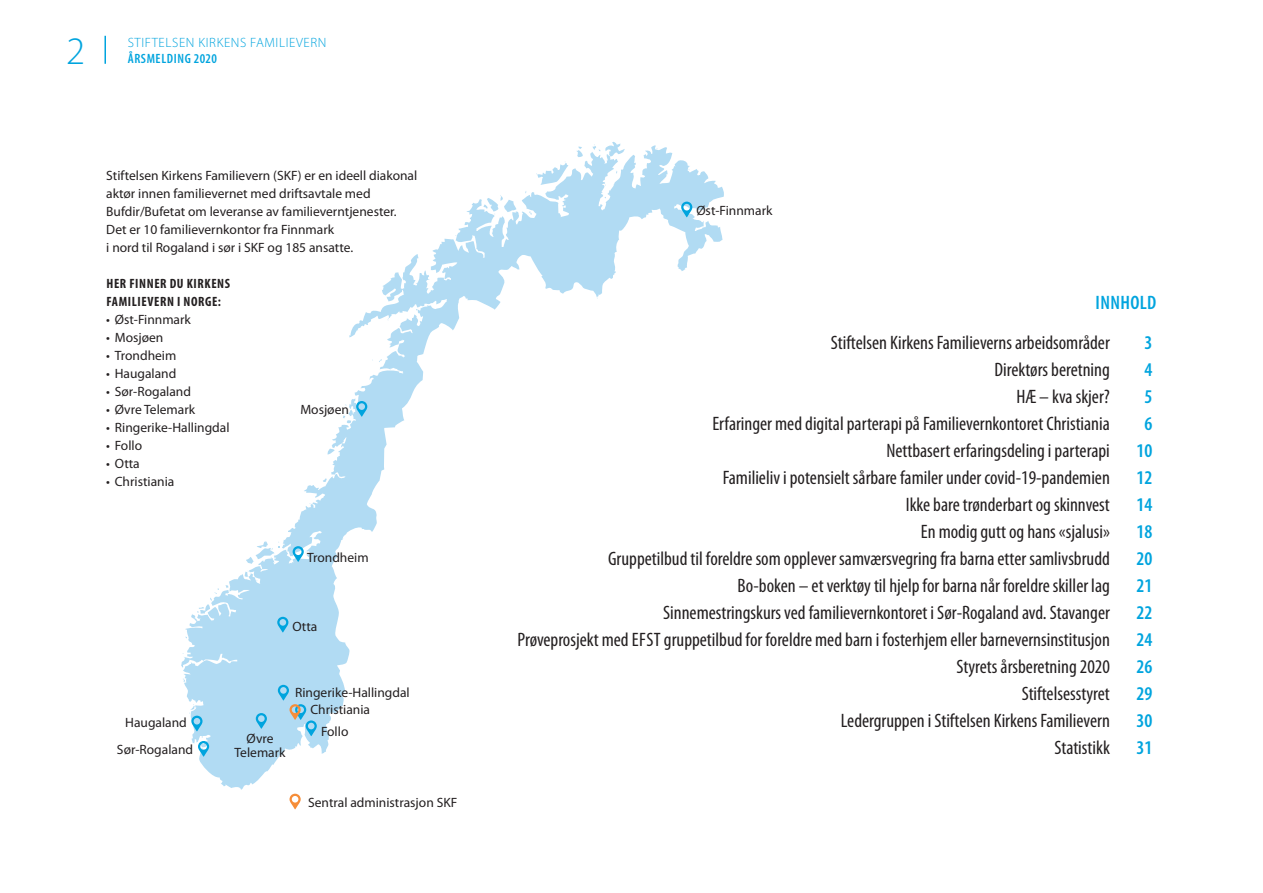
<style>
.page{position:relative;width:1263px;height:893px;background:#fff}
.page>*{position:absolute;margin:0;border:0;box-sizing:border-box;transform-origin:0 0}
.t1{font:300 39px "Myriad Pro";color:#00a4de}
.t2{font:condensed 19.5px "Myriad Pro";color:#231f20}
.t3{font:600 condensed 19.5px "Myriad Pro";color:#00a4de}
.t4{font:600 condensed 19.5px "Myriad Pro";letter-spacing:.02em;color:#00a4de}
.Tittel{font:13.5px/18px "Myriad Pro";color:#231f20}
.Brødtxt{font:700 condensed 13.5px/18px "Myriad Pro";letter-spacing:.045em;color:#231f20}
.t5{font:300 13.5px "Myriad Pro";letter-spacing:.045em;color:#00a4de}
.t6{font:600 condensed 13.5px "Myriad Pro";letter-spacing:.045em;color:#00a4de}
</style>
<div class="page">
<hr style="left:104px;top:36px;width:2px;height:28px;background:#00a4de">
<svg style="left:181px;top:145px;width:543px;height:645px"></svg>
<svg style="left:593px;top:142px;width:31px;height:15px"></svg>
<svg style="left:536px;top:146px;width:49px;height:42px"></svg>
<svg style="left:483px;top:195px;width:33px;height:19px"></svg>
<svg style="left:437px;top:285px;width:5px;height:3px"></svg>
<svg style="left:379px;top:359px;width:3px;height:4px"></svg>
<svg style="left:328px;top:449px;width:7px;height:5px"></svg>
<svg style="left:323px;top:478px;width:4px;height:4px"></svg>
<svg style="left:309px;top:504px;width:12px;height:9px"></svg>
<svg style="left:246px;top:541px;width:34px;height:23px"></svg>
<svg style="left:244px;top:570px;width:19px;height:22px"></svg>
<svg style="left:197px;top:588px;width:22px;height:26px"></svg>
<svg style="left:204px;top:627px;width:22px;height:6px"></svg>
<svg style="left:277px;top:617px;width:11px;height:15px"></svg>
<svg style="left:293px;top:546px;width:14px;height:16px"></svg>
<svg style="left:343px;top:401px;width:24px;height:23px"></svg>
<svg style="left:681px;top:202px;width:11px;height:15px"></svg>
<svg style="left:278px;top:685px;width:39px;height:51px;background:#a1d2e9"></svg>
<svg style="left:289px;top:794px;width:12px;height:15px"></svg>
<svg style="left:198px;top:741px;width:11px;height:16px"></svg>
<svg style="left:183px;top:678px;width:47px;height:53px"></svg>
<svg style="left:256px;top:713px;width:11px;height:16px"></svg>
<h1 class="t1" style="left:66px;top:30px;width:21px">2</h1>
<p class="t5" style="left:128px;top:35px;width:200px">STIFTELSEN KIRKENS FAMILIEVERN</p>
<p class="t6" style="left:128px;top:51px;width:91px">ÅRSMELDING 2020</p>
<p class="Tittel" style="left:106px;top:167px;width:312px">Stiftelsen Kirkens Familievern (SKF) er en ideell diakonal aktør innen familievernet med driftsavtale med Bufdir/Bufetat om leveranse av familieverntjenester.<br>Det er 10 familievernkontor fra Finnmark<br>i nord til Rogaland i sør i SKF og 185 ansatte.</p>
<p class="Brødtxt" style="left:106px;top:275px;width:125px">HER FINNER DU KIRKENS<br>FAMILIEVERN I NORGE:</p>
<p class="Tittel" style="left:106px;top:311px;width:86px">• Øst-Finnmark</p>
<p class="Tittel" style="left:106px;top:329px;width:59px">• Mosjøen</p>
<p class="Tittel" style="left:106px;top:347px;width:72px">• Trondheim</p>
<p class="Tittel" style="left:106px;top:365px;width:72px">• Haugaland</p>
<p class="Tittel" style="left:106px;top:383px;width:86px">• Sør-Rogaland</p>
<p class="Tittel" style="left:106px;top:401px;width:90px">• Øvre Telemark</p>
<p class="Tittel" style="left:106px;top:419px;width:125px">• Ringerike-Hallingdal</p>
<p class="Tittel" style="left:106px;top:437px;width:37px">• Follo</p>
<p class="Tittel" style="left:106px;top:455px;width:35px">• Otta</p>
<p class="Tittel" style="left:106px;top:473px;width:70px">• Christiania</p>
<p class="Tittel" style="left:696px;top:202px;width:78px">Øst-Finnmark</p>
<p class="t4" style="left:1095px;top:292px;width:62px">INNHOLD</p>
<p class="t2" style="left:831px;top:332px;width:281px">Stiftelsen Kirkens Familieverns arbeidsområder</p>
<p class="t3" style="left:1144px;top:332px;width:9px">3</p>
<p class="t2" style="left:994px;top:359px;width:117px">Direktørs beretning</p>
<p class="t3" style="left:1144px;top:359px;width:9px">4</p>
<p class="t2" style="left:1016px;top:386px;width:95px">HÆ – kva skjer?</p>
<p class="t3" style="left:1144px;top:386px;width:9px">5</p>
<p class="t2" style="left:712px;top:413px;width:399px">Erfaringer med digital parterapi på Familievernkontoret Christiania</p>
<p class="t3" style="left:1144px;top:413px;width:9px">6</p>
<p class="t2" style="left:886px;top:440px;width:225px">Nettbasert erfaringsdeling i parterapi</p>
<p class="t3" style="left:1136px;top:440px;width:17px">10</p>
<p class="t2" style="left:723px;top:467px;width:388px">Familieliv i potensielt sårbare familer under covid-19-pandemien</p>
<p class="t3" style="left:1136px;top:467px;width:17px">12</p>
<p class="t2" style="left:906px;top:494px;width:206px">Ikke bare trønderbart og skinnvest</p>
<p class="t3" style="left:1136px;top:494px;width:17px">14</p>
<p class="t2" style="left:921px;top:521px;width:190px">En modig gutt og hans «sjalusi»</p>
<p class="t3" style="left:1136px;top:521px;width:17px">18</p>
<p class="t2" style="left:608px;top:548px;width:503px">Gruppetilbud til foreldre som opplever samværsvegring fra barna etter samlivsbrudd</p>
<p class="t3" style="left:1136px;top:548px;width:17px">20</p>
<p class="t2" style="left:737px;top:575px;width:374px">Bo-boken – et verktøy til hjelp for barna når foreldre skiller lag</p>
<p class="t3" style="left:1136px;top:575px;width:17px">21</p>
<p class="t2" style="left:663px;top:602px;width:448px">Sinnemestringskurs ved familievernkontoret i Sør-Rogaland avd. Stavanger</p>
<p class="t3" style="left:1136px;top:602px;width:17px">22</p>
<p class="t2" style="left:517px;top:629px;width:594px">Prøveprosjekt med EFST gruppetilbud for foreldre med barn i fosterhjem eller barnevernsinstitusjon</p>
<p class="t3" style="left:1136px;top:629px;width:17px">24</p>
<p class="t2" style="left:956px;top:656px;width:155px">Styrets årsberetning 2020</p>
<p class="t3" style="left:1136px;top:656px;width:17px">26</p>
<p class="t2" style="left:1022px;top:683px;width:90px">Stiftelsesstyret</p>
<p class="t3" style="left:1136px;top:683px;width:17px">29</p>
<p class="t2" style="left:841px;top:710px;width:270px">Ledergruppen i Stiftelsen Kirkens Familievern</p>
<p class="t3" style="left:1136px;top:710px;width:17px">30</p>
<p class="Tittel" style="left:300px;top:401px;width:50px">Mosjøen</p>
<p class="Tittel" style="left:307px;top:549px;width:63px">Trondheim</p>
<p class="Tittel" style="left:292px;top:618px;width:26px">Otta</p>
<p class="Tittel" style="left:295px;top:684px;width:116px">Ringerike-Hallingdal</p>
<p class="Tittel" style="left:310px;top:701px;width:61px">Christiania</p>
<p class="Tittel" style="left:321px;top:722px;width:29px">Follo</p>
<p class="Tittel" style="left:125px;top:714px;width:63px">Haugaland</p>
<p class="Tittel" style="left:247px;top:730px;width:29px">Øvre</p>
<p class="Tittel" style="left:235px;top:744px;width:53px">Telemark</p>
<p class="Tittel" style="left:117px;top:741px;width:78px">Sør-Rogaland</p>
<p class="t2" style="left:1054px;top:737px;width:57px">Statistikk</p>
<p class="t3" style="left:1136px;top:737px;width:17px">31</p>
<p class="Tittel" style="left:308px;top:793px;width:151px">Sentral administrasjon SKF</p>
</div>
